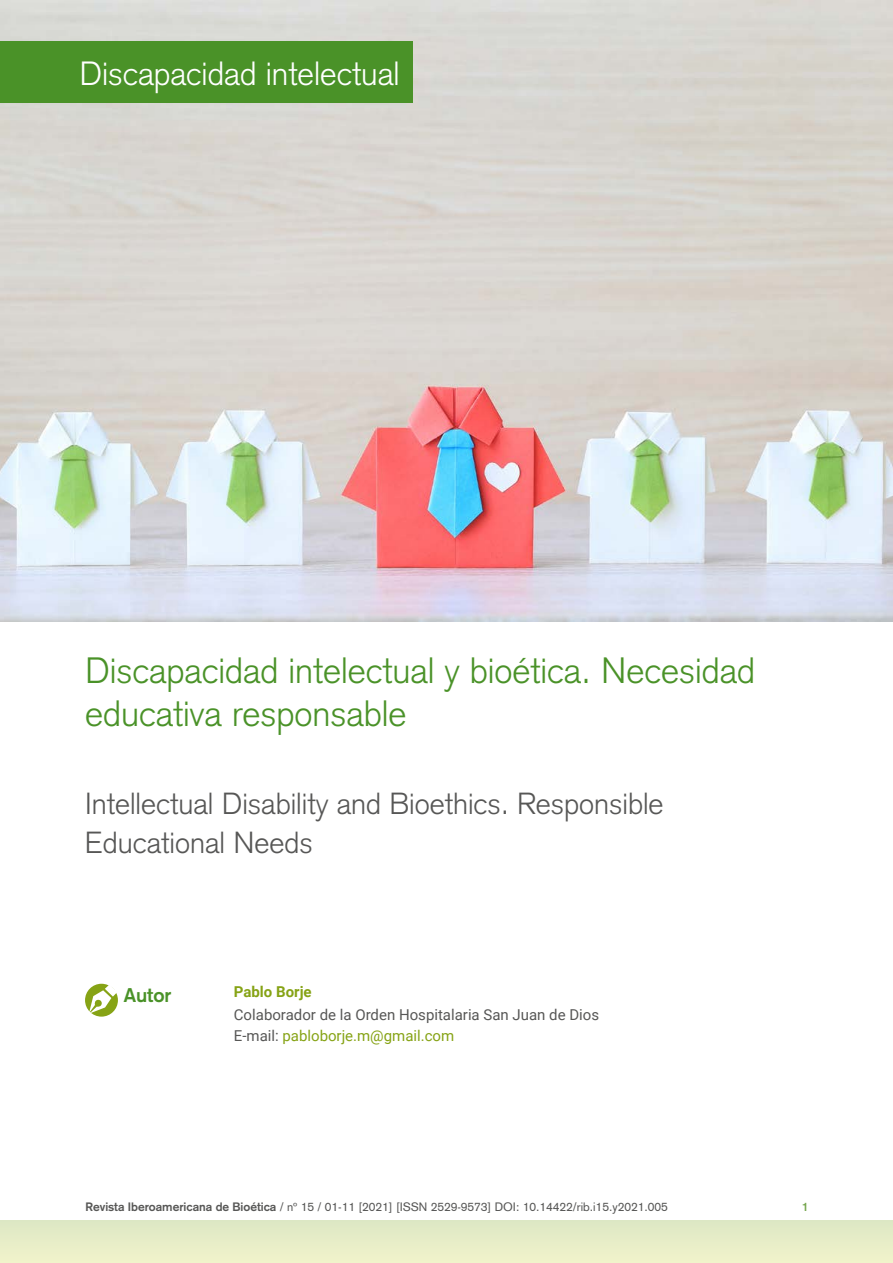
<style>
.page{position:relative;width:893px;height:1263px;background:#fff}
.page>*{position:absolute;margin:0;border:0;box-sizing:border-box;transform-origin:0 0}
.t1{font:300 36px/43.2px "Akzidenz Grotesk";color:#4a9228}
.t2{font:300 33px "Akzidenz Grotesk";color:#fff}
.t3{font:300 30px/39px "Akzidenz Grotesk";color:#575756}
.t4{font:700 19.5px "Akzidenz Grotesk";color:#4a9228}
.t5{font:15px "Roboto";color:#575756}
.t6{font:15px "Roboto";color:#86a315}
._03_autor{font:700 15px "Roboto";color:#86a315}
.t7{font:12px "Akzidenz Grotesk";color:#575756}
.t8{font:700 12px "Akzidenz Grotesk";color:#74a54c}
.s1{color:#575756}
.s2{font-weight:700}
</style>
<div class="page">
<div style="left:0;top:1220px;width:893px;height:43px;background:#e7edc8"></div>
<img style="left:0;top:0;width:893px;height:621px">
<svg style="left:85px;top:984px;width:33px;height:33px"></svg>
<svg style="left:89px;top:984px;width:28px;height:29px"></svg>
<div style="left:0;top:41px;width:412px;height:62px;background:#4a9228"></div>
<p class="t2" style="left:79px;top:54px;width:322px">Discapacidad intelectual</p>
<p class="t1" style="left:85px;top:649px;width:672px">Discapacidad intelectual y bioética. Necesidad educativa responsable</p>
<p class="t3" style="left:85px;top:784px;width:580px">Intellectual Disability and Bioethics. Responsible<br>Educational Needs</p>
<p class="t4" style="left:124px;top:983px;width:49px">Autor</p>
<p class="_03_autor" style="left:234px;top:981px;width:79px">Pablo Borje</p>
<p class="t5" style="left:234px;top:1004px;width:367px">Colaborador de la Orden Hospitalaria San Juan de Dios</p>
<p class="t6" style="left:234px;top:1025px;width:222px"><span class="s1">E-mail:</span> pabloborje.m@gmail.com</p>
<p class="t7" style="left:86px;top:1199px;width:584px"><span class="s2">Revista Iberoamericana de Bioética</span> / nº 15 / 01-11 [2021] [ISSN 2529-9573] DOI: 10.14422/rib.i15.y2021.005</p>
<p class="t8" style="left:802px;top:1199px;width:8px">1</p>
</div>
